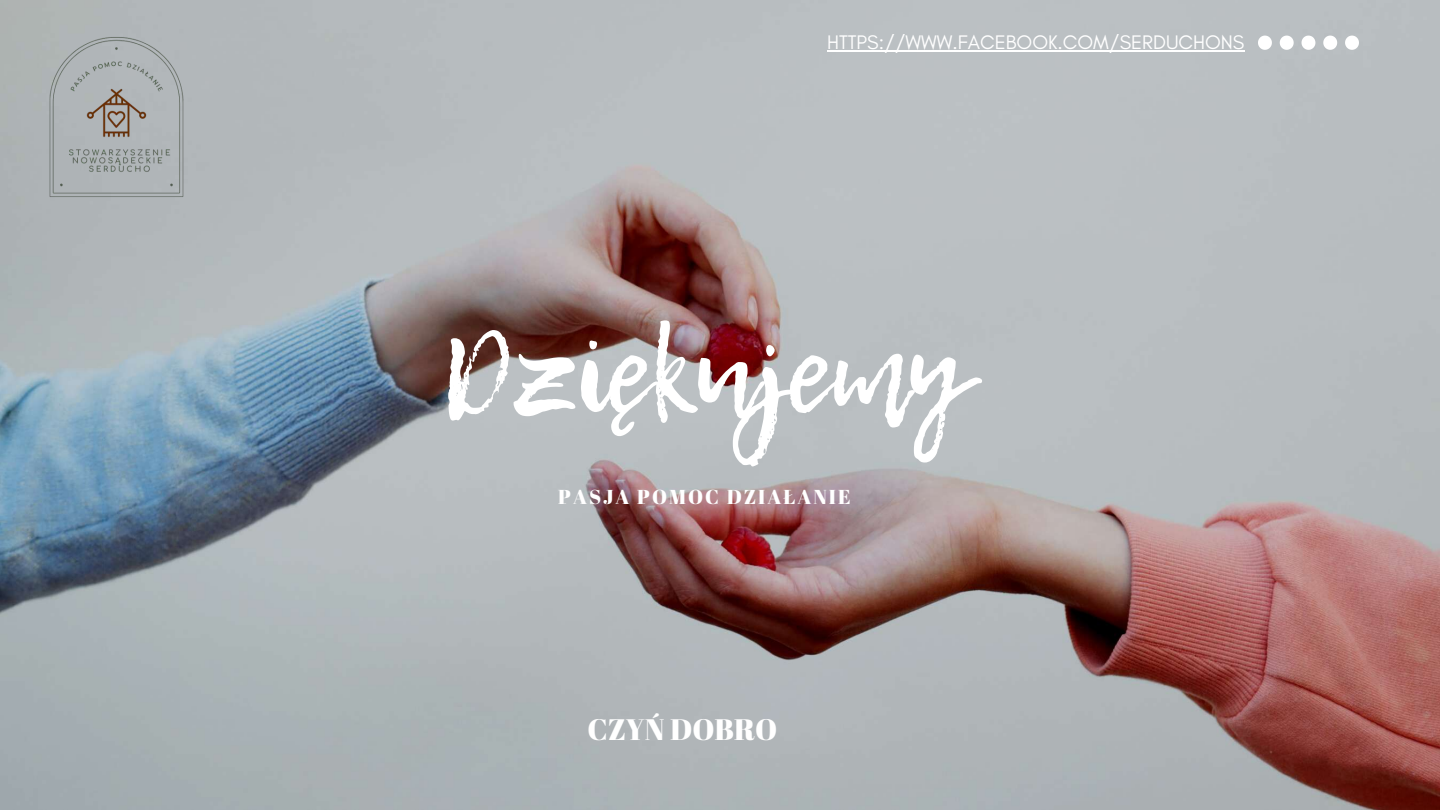
<style>
.page{position:relative;width:1440px;height:810px;background:#fff}
.page>*{position:absolute;margin:0;border:0;box-sizing:border-box;transform-origin:0 0}
.t1{font:111.9px "Lemon Tuesday";color:#fff}
.t2{font:29.6px "Abril Fatface";color:#fff}
.t3{font:20.1px "Abril Fatface";letter-spacing:.1em;color:#fff}
.t4{font:20px "Glacial Indifference";color:#fff}
</style>
<div class="page">
<img style="left:0;top:0;width:1440px;height:810px">
<svg style="left:1258px;top:36px;width:14px;height:14px"></svg>
<svg style="left:1280px;top:36px;width:14px;height:14px"></svg>
<svg style="left:1302px;top:36px;width:13px;height:14px"></svg>
<svg style="left:1323px;top:36px;width:14px;height:14px"></svg>
<svg style="left:1345px;top:36px;width:14px;height:14px"></svg>
<img style="left:0;top:0;width:233px;height:233px">
<hr style="left:827px;top:50px;width:417px;height:2px;background:#fff">
<p class="t4" style="left:827px;top:30px;width:419px">HTTPS://WWW.FACEBOOK.COM/SERDUCHONS</p>
<h1 class="t1" style="left:441px;top:290px;width:528px">Dziękujemy</h1>
<p class="t3" style="left:558px;top:483px;width:294px">PASJA POMOC DZIAŁANIE</p>
<h2 class="t2" style="left:587px;top:709px;width:192px">CZYŃ DOBRO</h2>
</div>
